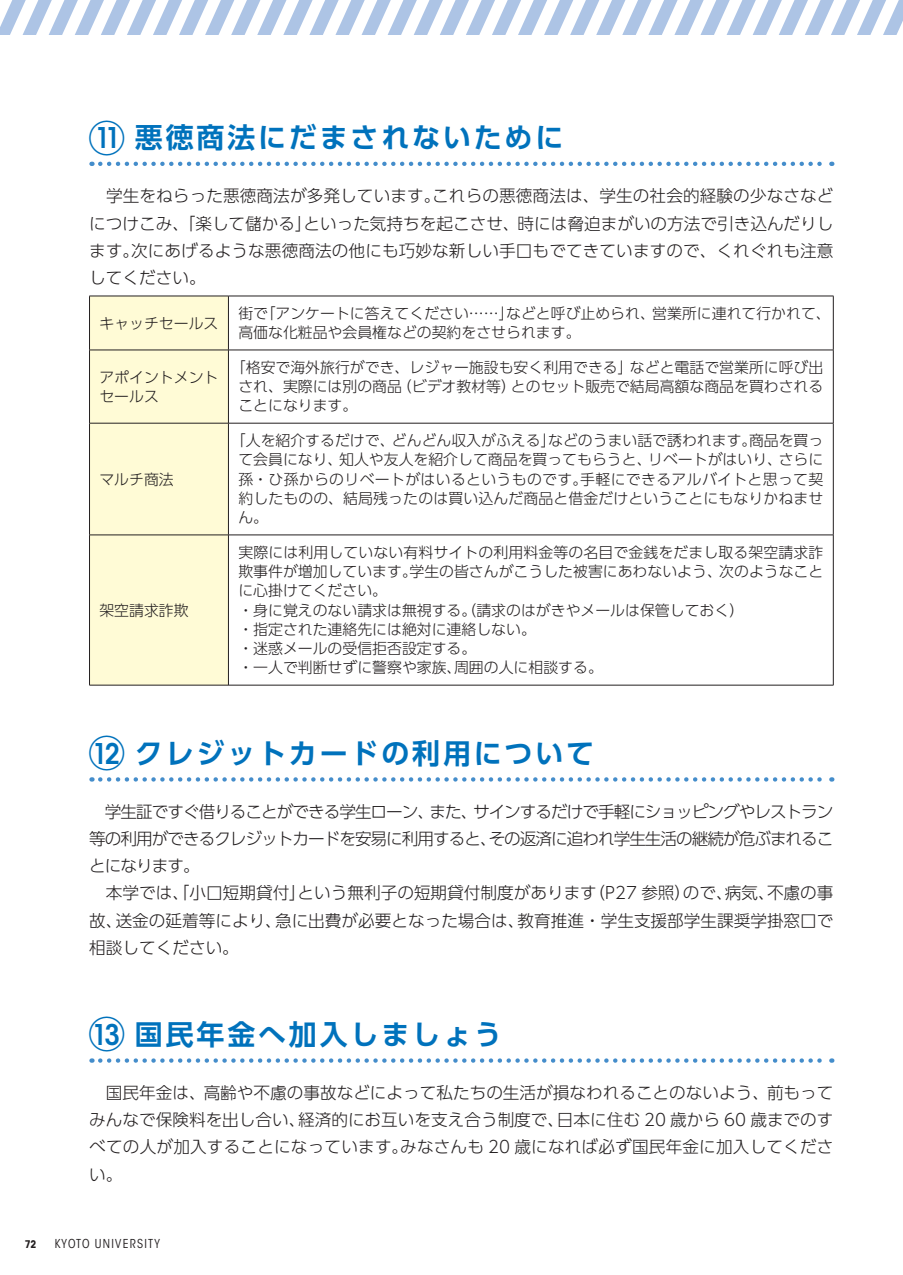
<style>
.page{position:relative;width:903px;height:1275px;background:#fff}
.page>*{position:absolute;margin:0;border:0;box-sizing:border-box;transform-origin:0 0}
.t1{font:28px "UD Shin Go Pr 6 N De Bold 90 msp RKSJ H";letter-spacing:.1em;color:#0072bc}
.t2{font:16.62px/27.1px "UD Shin Go Pr 6 N Light 90 msp RKSJ H";color:#231f20;text-align:justify}
.t3{font:16.62px/27.1px "UD Shin Go Pr 6 N Light 90 msp RKSJ H";letter-spacing:-.06em;color:#231f20}
.t4{font:14.88px/19.2px "UD Shin Go Pr 6 N Light 90 msp RKSJ H";color:#231f20}
.t5{font:condensed 12.25px "ITC Avant Garde Std";letter-spacing:.1em;color:#231f20}
.t6{font:700 condensed 10.5px "ITC Avant Garde Std";color:#231f20}
.s1{font-size:39.38px}
.s2{font-family:"ITC Avant Garde Std";font-weight:600;font-stretch:condensed;font-size:28.35px}
</style>
<div class="page">
<svg style="left:0;top:0;width:903px;height:35px"></svg>
<svg style="left:100px;top:162px;width:732px;height:4px"></svg>
<svg style="left:100px;top:777px;width:732px;height:5px"></svg>
<svg style="left:100px;top:1058px;width:732px;height:5px"></svg>
<div style="left:90px;top:297px;width:138px;height:388px;background:#fffbd6"></div>
<hr style="left:89px;top:296px;width:139px;height:1px;background:#231f20">
<hr style="left:89px;top:296px;width:1px;height:54px;background:#231f20">
<hr style="left:228px;top:296px;width:605px;height:1px;background:#231f20">
<hr style="left:228px;top:296px;width:1px;height:54px;background:#231f20">
<hr style="left:833px;top:296px;width:1px;height:54px;background:#231f20">
<hr style="left:89px;top:350px;width:139px;height:1px;background:#231f20">
<hr style="left:89px;top:350px;width:1px;height:73px;background:#231f20">
<hr style="left:228px;top:350px;width:605px;height:1px;background:#231f20">
<hr style="left:228px;top:350px;width:1px;height:73px;background:#231f20">
<hr style="left:833px;top:350px;width:1px;height:73px;background:#231f20">
<hr style="left:89px;top:423px;width:139px;height:1px;background:#231f20">
<hr style="left:89px;top:423px;width:1px;height:112px;background:#231f20">
<hr style="left:228px;top:423px;width:605px;height:1px;background:#231f20">
<hr style="left:228px;top:423px;width:1px;height:112px;background:#231f20">
<hr style="left:833px;top:423px;width:1px;height:112px;background:#231f20">
<hr style="left:89px;top:535px;width:139px;height:1px;background:#231f20">
<hr style="left:89px;top:535px;width:1px;height:150px;background:#231f20">
<hr style="left:228px;top:535px;width:605px;height:1px;background:#231f20">
<hr style="left:228px;top:535px;width:1px;height:150px;background:#231f20">
<hr style="left:833px;top:535px;width:1px;height:150px;background:#231f20">
<hr style="left:89px;top:685px;width:744px;height:1px;background:#231f20">
<h1 class="t1" style="left:87px;top:127px;width:478px"><span class="s1">○</span><span class="s2">11</span> 悪徳商法にだまされないために</h1>
<p class="t2" style="left:89px;top:185px;width:746px">　学生をねらった悪徳商法が多発しています。これらの悪徳商法は、学生の社会的経験の少なさなどにつけこみ、「楽して儲かる」といった気持ちを起こさせ、時には脅迫まがいの方法で引き込んだりします。次にあげるような悪徳商法の他にも巧妙な新しい手口もでてきていますので、くれぐれも注意してください。</p>
<p class="t4" style="left:99px;top:315px;width:120px">キャッチセールス</p>
<p class="t4" style="left:238px;top:306px;width:594px">街で「アンケートに答えてください……」などと呼び止められ、営業所に連れて行かれて、高価な化粧品や会員権などの契約をさせられます。</p>
<p class="t4" style="left:99px;top:369px;width:120px">アポイントメントセールス</p>
<p class="t4" style="left:238px;top:360px;width:586px;text-align:justify;text-indent:-7px">「格安で海外旅行ができ、レジャー施設も安く利用できる」などと電話で営業所に呼び出され、実際には別の商品（ビデオ教材等）とのセット販売で結局高額な商品を買わされることになります。</p>
<p class="t4" style="left:99px;top:471px;width:76px">マルチ商法</p>
<p class="t4" style="left:99px;top:602px;width:91px">架空請求詐欺</p>
<p class="t4" style="left:238px;top:433px;width:586px;text-align:justify;text-indent:-7px">「人を紹介するだけで、どんどん収入がふえる」などのうまい話で誘われます。商品を買って会員になり、知人や友人を紹介して商品を買ってもらうと、リベートがはいり、さらに孫・ひ孫からのリベートがはいるというものです。手軽にできるアルバイトと思って契約したものの、結局残ったのは買い込んだ商品と借金だけということにもなりかねません。</p>
<p class="t4" style="left:238px;top:545px;width:586px">実際には利用していない有料サイトの利用料金等の名目で金銭をだまし取る架空請求詐欺事件が増加しています。学生の皆さんがこうした被害にあわないよう、次のようなことに心掛けてください。<br>・身に覚えのない請求は無視する。（請求のはがきやメールは保管しておく）<br>・指定された連絡先には絶対に連絡しない。<br>・迷惑メールの受信拒否設定する。<br>・一人で判断せずに警察や家族、周囲の人に相談する。</p>
<h1 class="t1" style="left:87px;top:743px;width:508px"><span class="s1">○</span><span class="s2">12</span> クレジットカードの利用について</h1>
<p class="t3" style="left:89px;top:800px;width:746px">　学生証ですぐ借りることができる学生ローン、また、サインするだけで手軽にショッピングやレストラン等の利用ができるクレジットカードを安易に利用すると、その返済に追われ学生生活の継続が危ぶまれることになります。<br>　本学では、「小口短期貸付」という無利子の短期貸付制度があります（P27 参照）ので、病気、不慮の事故、送金の延着等により、急に出費が必要となった場合は、教育推進・学生支援部学生課奨学掛窓口で相談してください。</p>
<h1 class="t1" style="left:87px;top:1024px;width:416px"><span class="s1">○</span><span class="s2">13</span> 国民年金へ加入しましょう</h1>
<p class="t2" style="left:89px;top:1082px;width:746px">　国民年金は、高齢や不慮の事故などによって私たちの生活が損なわれることのないよう、前もってみんなで保険料を出し合い、経済的にお互いを支え合う制度で、日本に住む 20 歳から 60 歳までのすべての人が加入することになっています。みなさんも 20 歳になれば必ず国民年金に加入してください。</p>
<p class="t6" style="left:25px;top:1240px;width:13px">72</p>
<p class="t5" style="left:55px;top:1237px;width:107px">KYOTO UNIVERSITY</p>
</div>
